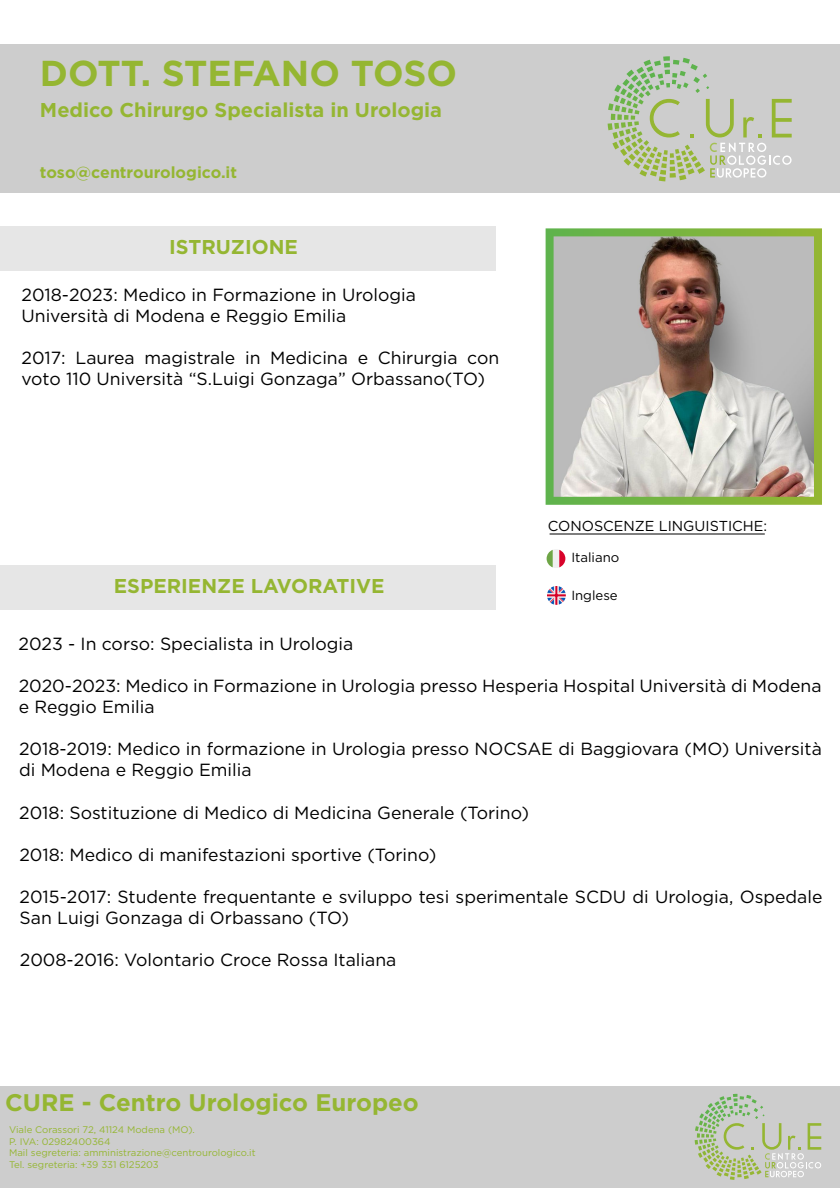
<style>
.page{position:relative;width:840px;height:1188px;background:#fff}
.page>*{position:absolute;margin:0;border:0;box-sizing:border-box;transform-origin:0 0}
.t1{font:700 36px "Gotham";color:#95b632}
.t2{font:700 24px "Gotham";color:#95b632}
.t3{font:700 20px "Gotham";color:#95b632}
.t4{font:17.6px/21.1px "Gotham";color:#000}
.t5{font:700 16px "Gotham";color:#95b632}
.t6{font:14.4px "Gotham";color:#000}
.t7{font:13.2px "Gotham";color:#000}
.t8{font:9.6px/11.5px "Gotham";color:#95b632}
</style>
<div class="page">
<div style="left:0;top:44px;width:840px;height:149px;background:#cdcdcd"></div>
<div style="left:0;top:226px;width:496px;height:44px;background:#e6e6e6"></div>
<div style="left:0;top:565px;width:496px;height:45px;background:#e6e6e6"></div>
<svg style="left:622px;top:56px;width:85px;height:30px"></svg>
<svg style="left:650px;top:99px;width:30px;height:38px"></svg>
<svg style="left:690px;top:134px;width:4px;height:3px"></svg>
<svg style="left:706px;top:99px;width:28px;height:38px"></svg>
<svg style="left:743px;top:117px;width:19px;height:20px"></svg>
<svg style="left:772px;top:99px;width:20px;height:38px"></svg>
<svg style="left:710px;top:143px;width:82px;height:35px"></svg>
<svg style="left:546px;top:228px;width:276px;height:277px;background:#b0b1a0"></svg>
<svg style="left:547px;top:549px;width:18px;height:19px"></svg>
<svg style="left:547px;top:586px;width:19px;height:19px"></svg>
<hr style="left:550px;top:534px;width:215px;height:1px;background:#000">
<div style="left:0;top:1086px;width:840px;height:102px;background:#cdcdcd"></div>
<svg style="left:705px;top:1094px;width:58px;height:20px"></svg>
<svg style="left:724px;top:1123px;width:20px;height:27px"></svg>
<svg style="left:762px;top:1123px;width:59px;height:54px"></svg>
<h1 class="t1" style="left:40px;top:50px;width:419px">DOTT. STEFANO TOSO</h1>
<p class="t3" style="left:40px;top:97px;width:404px">Medico Chirurgo Specialista in Urologia</p>
<p class="t5" style="left:40px;top:161px;width:199px">toso@centrourologico.it</p>
<p class="t3" style="left:169px;top:233px;width:130px">ISTRUZIONE</p>
<p class="t4" style="left:21px;top:284px;width:396px">2018-2023: Medico in Formazione in Urologia<br>Università di Modena e Reggio Emilia</p>
<p class="t4" style="left:21px;top:347px;width:479px">2017: Laurea magistrale in Medicina e Chirurgia con voto 110 Università “S.Luigi Gonzaga” Orbassano(TO)</p>
<p class="t3" style="left:114px;top:573px;width:272px">ESPERIENZE LAVORATIVE</p>
<p class="t6" style="left:548px;top:517px;width:221px">CONOSCENZE LINGUISTICHE:</p>
<p class="t7" style="left:571px;top:549px;width:50px">Italiano</p>
<p class="t7" style="left:571px;top:587px;width:48px">Inglese</p>
<p class="t4" style="left:19px;top:632px;width:336px">2023 - In corso: Specialista in Urologia</p>
<p class="t4" style="left:19px;top:675px;width:804px">2020-2023: Medico in Formazione in Urologia presso Hesperia Hospital Università di Modena e Reggio Emilia</p>
<p class="t4" style="left:19px;top:738px;width:804px">2018-2019: Medico in formazione in Urologia presso NOCSAE di Baggiovara (MO) Università di Modena e Reggio Emilia</p>
<p class="t4" style="left:19px;top:801px;width:512px">2018: Sostituzione di Medico di Medicina Generale (Torino)</p>
<p class="t4" style="left:19px;top:844px;width:419px">2018: Medico di manifestazioni sportive (Torino)</p>
<p class="t4" style="left:20px;top:886px;width:804px">2015-2017: Studente frequentante e sviluppo tesi sperimentale SCDU di Urologia, Ospedale<br>San Luigi Gonzaga di Orbassano (TO)</p>
<p class="t4" style="left:20px;top:949px;width:378px">2008-2016: Volontario Croce Rossa Italiana</p>
<h2 class="t2" style="left:5px;top:1087px;width:415px">CURE - Centro Urologico Europeo</h2>
<p class="t8" style="left:9px;top:1124px;width:248px">Viale Corassori 72, 41124 Modena (MO).<br>P. IVA: 02982400364<br>Mail segreteria: amministrazione@centrourologico.it Tel. segreteria: +39 331 6125203</p>
</div>
